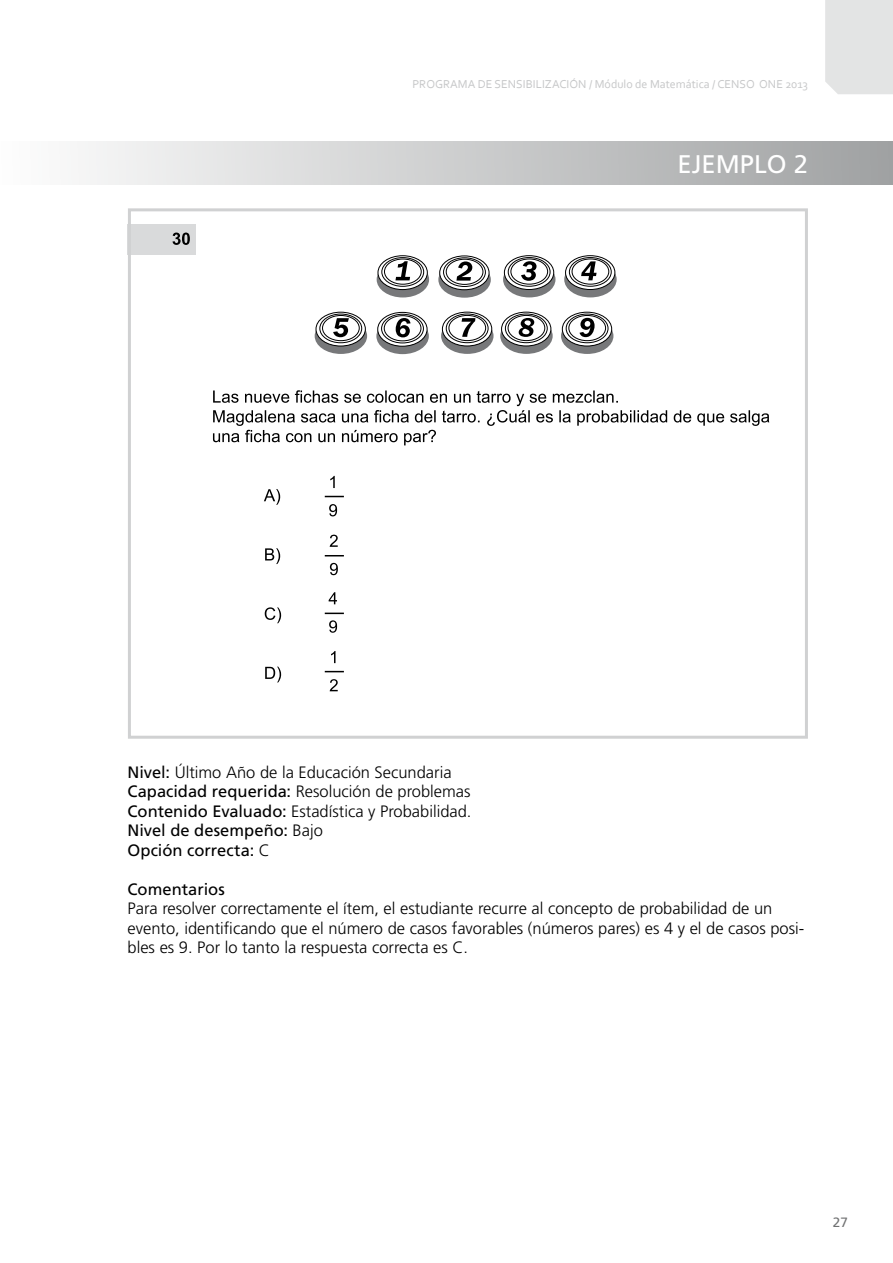
<style>
.page{position:relative;width:893px;height:1263px;background:#fff}
.page>*{position:absolute;margin:0;border:0;box-sizing:border-box;transform-origin:0 0}
.t1{font:25.5px "Frutiger";color:#fff}
.t2{font:300 16.5px/19.5px "Frutiger";color:#000}
.t3{font:16.5px "Frutiger";color:#000}
.t4{font:13.5px "Frutiger";color:#707172}
.t5{font:12px "Corbel";color:#c6c7c8}
.s1{font-weight:400}
</style>
<div class="page">
<div style="left:825px;top:0;width:68px;height:94px;background:#e3e4e4"></div>
<div style="left:0;top:141px;width:893px;height:44px;background:linear-gradient(to right,#fefefe,#9fa1a2)"></div>
<div style="left:128px;top:224px;width:68px;height:31px;background:#d9dadb"></div>
<div style="left:128px;top:208px;width:680px;height:531px;border:3px solid #d0d1d2"></div>
<svg style="left:265px;top:667px;width:16px;height:15px"></svg>
<svg style="left:265px;top:607px;width:16px;height:16px"></svg>
<svg style="left:265px;top:548px;width:15px;height:16px"></svg>
<svg style="left:264px;top:489px;width:16px;height:16px"></svg>
<svg style="left:213px;top:390px;width:556px;height:55px"></svg>
<svg style="left:173px;top:233px;width:17px;height:12px"></svg>
<svg style="left:329px;top:504px;width:8px;height:12px"></svg>
<svg style="left:330px;top:476px;width:5px;height:12px"></svg>
<svg style="left:330px;top:563px;width:8px;height:12px"></svg>
<svg style="left:330px;top:535px;width:8px;height:12px"></svg>
<svg style="left:329px;top:620px;width:8px;height:13px"></svg>
<svg style="left:329px;top:592px;width:8px;height:12px"></svg>
<svg style="left:330px;top:679px;width:8px;height:12px"></svg>
<svg style="left:331px;top:651px;width:4px;height:12px"></svg>
<div style="left:377px;top:261px;width:52px;height:36px;background:#77787a;border-radius:50%"></div>
<svg style="left:378px;top:256px;width:49px;height:34px"></svg>
<div style="left:378px;top:255px;width:50px;height:35px;border:1px solid #000;border-radius:50%"></div>
<svg style="left:382px;top:258px;width:42px;height:28px"></svg>
<div style="left:382px;top:257px;width:42px;height:29px;border:1px solid #000;border-radius:50%"></div>
<svg style="left:384px;top:259px;width:37px;height:25px"></svg>
<div style="left:384px;top:259px;width:37px;height:25px;border:1px solid #000;border-radius:50%"></div>
<svg style="left:395px;top:261px;width:15px;height:19px"></svg>
<svg style="left:438px;top:262px;width:53px;height:36px"></svg>
<svg style="left:440px;top:256px;width:49px;height:34px"></svg>
<div style="left:439px;top:256px;width:50px;height:34px;border:1px solid #000;border-radius:50%"></div>
<svg style="left:444px;top:258px;width:41px;height:28px"></svg>
<div style="left:443px;top:258px;width:43px;height:29px;border:1px solid #000;border-radius:50%"></div>
<div style="left:446px;top:259px;width:37px;height:25px;background:#fff;border-radius:50%"></div>
<div style="left:446px;top:259px;width:37px;height:26px;border:1px solid #000;border-radius:50%"></div>
<svg style="left:456px;top:261px;width:16px;height:20px"></svg>
<div style="left:503px;top:261px;width:52px;height:36px;background:#77787a;border-radius:50%"></div>
<svg style="left:504px;top:256px;width:50px;height:33px"></svg>
<div style="left:504px;top:255px;width:50px;height:35px;border:1px solid #000;border-radius:50%"></div>
<svg style="left:508px;top:258px;width:42px;height:28px"></svg>
<div style="left:508px;top:257px;width:42px;height:29px;border:1px solid #000;border-radius:50%"></div>
<div style="left:511px;top:259px;width:37px;height:25px;background:#fff;border-radius:50%"></div>
<div style="left:511px;top:259px;width:37px;height:25px;border:1px solid #000;border-radius:50%"></div>
<svg style="left:521px;top:261px;width:15px;height:20px"></svg>
<svg style="left:315px;top:318px;width:52px;height:36px"></svg>
<svg style="left:316px;top:312px;width:49px;height:34px"></svg>
<div style="left:316px;top:312px;width:50px;height:34px;border:1px solid #000;border-radius:50%"></div>
<svg style="left:320px;top:314px;width:42px;height:29px"></svg>
<div style="left:320px;top:314px;width:42px;height:29px;border:1px solid #000;border-radius:50%"></div>
<svg style="left:322px;top:315px;width:37px;height:26px"></svg>
<div style="left:322px;top:315px;width:37px;height:26px;border:1px solid #000;border-radius:50%"></div>
<svg style="left:333px;top:318px;width:16px;height:19px"></svg>
<svg style="left:376px;top:318px;width:53px;height:36px"></svg>
<svg style="left:378px;top:312px;width:49px;height:34px"></svg>
<div style="left:377px;top:312px;width:50px;height:34px;border:1px solid #000;border-radius:50%"></div>
<svg style="left:382px;top:314px;width:41px;height:29px"></svg>
<div style="left:381px;top:314px;width:43px;height:29px;border:1px solid #000;border-radius:50%"></div>
<div style="left:384px;top:316px;width:37px;height:25px;background:#fff;border-radius:50%"></div>
<div style="left:384px;top:315px;width:37px;height:26px;border:1px solid #000;border-radius:50%"></div>
<svg style="left:396px;top:318px;width:14px;height:19px"></svg>
<svg style="left:441px;top:318px;width:52px;height:36px"></svg>
<svg style="left:442px;top:312px;width:50px;height:34px"></svg>
<div style="left:442px;top:312px;width:50px;height:34px;border:1px solid #000;border-radius:50%"></div>
<svg style="left:446px;top:314px;width:42px;height:29px"></svg>
<div style="left:446px;top:314px;width:42px;height:29px;border:1px solid #000;border-radius:50%"></div>
<div style="left:449px;top:315px;width:37px;height:26px;background:#fff;border-radius:50%"></div>
<div style="left:449px;top:315px;width:37px;height:26px;border:1px solid #000;border-radius:50%"></div>
<svg style="left:462px;top:318px;width:13px;height:19px"></svg>
<svg style="left:561px;top:318px;width:52px;height:36px"></svg>
<svg style="left:562px;top:312px;width:50px;height:34px"></svg>
<div style="left:562px;top:312px;width:50px;height:34px;border:1px solid #000;border-radius:50%"></div>
<svg style="left:566px;top:314px;width:42px;height:29px"></svg>
<div style="left:566px;top:314px;width:42px;height:29px;border:1px solid #000;border-radius:50%"></div>
<svg style="left:569px;top:315px;width:37px;height:26px"></svg>
<div style="left:569px;top:315px;width:37px;height:26px;border:1px solid #000;border-radius:50%"></div>
<svg style="left:579px;top:318px;width:16px;height:19px"></svg>
<div style="left:564px;top:261px;width:53px;height:36px;background:#77787a;border-radius:50%"></div>
<svg style="left:565px;top:256px;width:50px;height:33px"></svg>
<div style="left:565px;top:255px;width:50px;height:35px;border:1px solid #000;border-radius:50%"></div>
<svg style="left:569px;top:258px;width:42px;height:28px"></svg>
<div style="left:569px;top:257px;width:42px;height:29px;border:1px solid #000;border-radius:50%"></div>
<div style="left:572px;top:259px;width:37px;height:25px;background:#fff;border-radius:50%"></div>
<div style="left:572px;top:259px;width:37px;height:25px;border:1px solid #000;border-radius:50%"></div>
<svg style="left:581px;top:261px;width:16px;height:19px"></svg>
<svg style="left:500px;top:318px;width:53px;height:36px"></svg>
<svg style="left:502px;top:312px;width:49px;height:34px"></svg>
<div style="left:501px;top:312px;width:50px;height:34px;border:1px solid #000;border-radius:50%"></div>
<svg style="left:505px;top:314px;width:42px;height:29px"></svg>
<div style="left:505px;top:314px;width:42px;height:29px;border:1px solid #000;border-radius:50%"></div>
<svg style="left:508px;top:315px;width:37px;height:26px"></svg>
<div style="left:508px;top:315px;width:37px;height:26px;border:1px solid #000;border-radius:50%"></div>
<svg style="left:519px;top:318px;width:15px;height:19px"></svg>
<svg style="left:325px;top:496px;width:19px;height:1px"></svg>
<svg style="left:325px;top:555px;width:19px;height:1px"></svg>
<svg style="left:325px;top:613px;width:19px;height:1px"></svg>
<svg style="left:325px;top:671px;width:19px;height:1px"></svg>
<p class="t5" style="left:412px;top:77px;width:397px">PROGRAMA DE SENSIBILIZACIÓN / Módulo de Matemática / CENSO ONE 2013</p>
<h1 class="t1" style="left:677px;top:149px;width:132px">EJEMPLO 2</h1>
<p class="t2" style="left:128px;top:762px;width:345px"><span class="s1">Nivel:</span> Último Año de la Educación Secundaria <span class="s1">Capacidad requerida:</span> Resolución de problemas <span class="s1">Contenido Evaluado:</span> Estadística y Probabilidad.<br><span class="s1">Nivel de desempeño:</span> Bajo<br><span class="s1">Opción correcta:</span> C</p>
<p class="t3" style="left:128px;top:879px;width:99px">Comentarios</p>
<p class="t2" style="left:128px;top:899px;width:678px">Para resolver correctamente el ítem, el estudiante recurre al concepto de probabilidad de un evento, identificando que el número de casos favorables (números pares) es 4 y el de casos posi&shy;bles es 9. Por lo tanto la respuesta correcta es C.</p>
<p class="t4" style="left:833px;top:1214px;width:17px">27</p>
</div>
